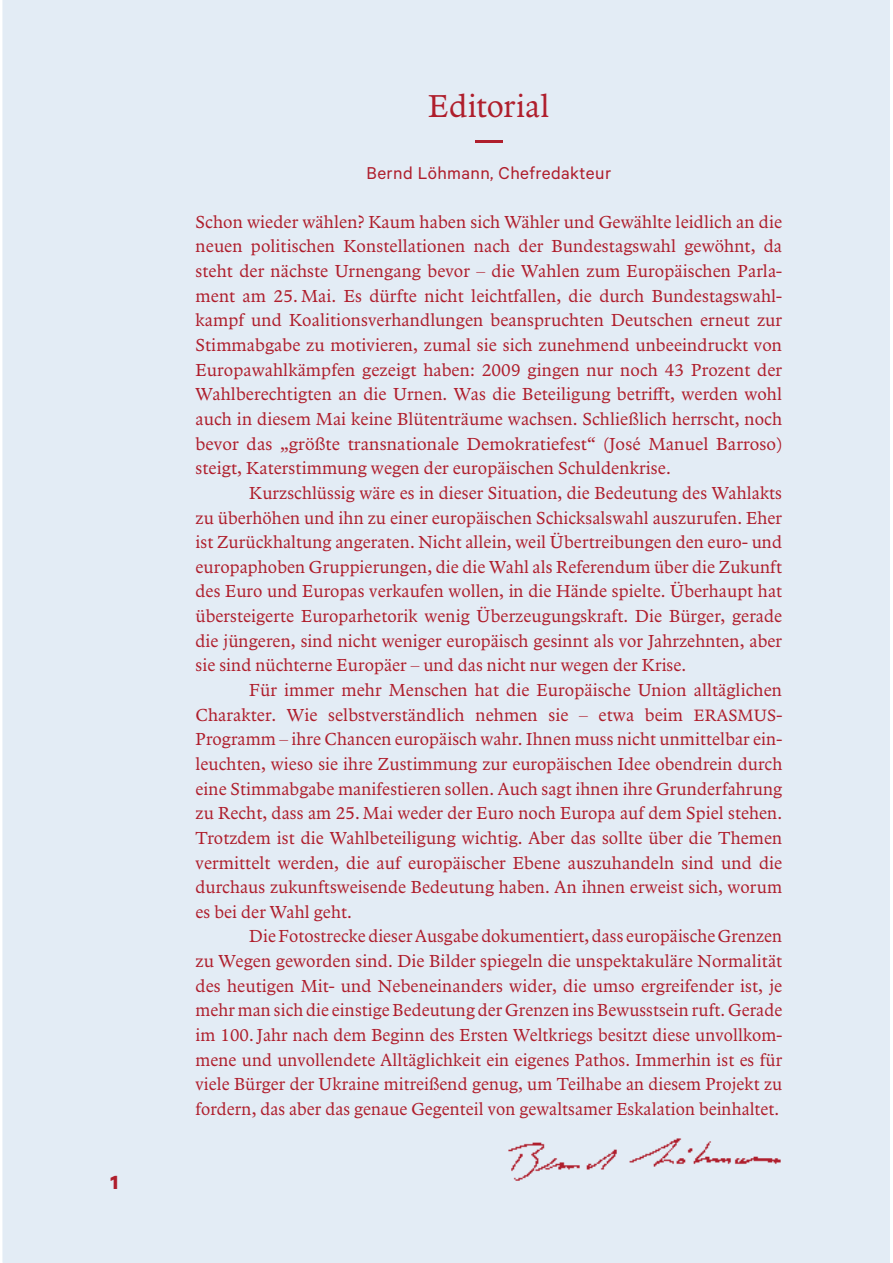
<style>
.page{position:relative;width:893px;height:1263px;background:#fff}
.page>*{position:absolute;margin:0;border:0;box-sizing:border-box;transform-origin:0 0}
.t1{font:32.85px "Arbesco DT";letter-spacing:.005em;color:#af1e2c}
.t2{font:700 21.45px "Calibre";color:#af1e2c}
.t3{font:19.35px "Calibre";letter-spacing:.02em;color:#af1e2c}
.t4{font:18px/24.6px "Arbesco DT";letter-spacing:.005em;color:#af1e2c;text-align:justify}
.s1{font-size:17.1px}
</style>
<div class="page">
<div style="left:3px;top:0;width:887px;height:1263px;background:#e3ecf5"></div>
<hr style="left:475px;top:141px;width:28px;height:2px;background:#af1e2c">
<img style="left:508px;top:1138px;width:273px;height:43px">
<p class="t2" style="left:110px;top:1169px;width:9px">1</p>
<h1 class="t1" style="left:428px;top:93px;width:123px">Editorial</h1>
<p class="t3" style="left:366px;top:161px;width:246px">Bernd Löhmann, Chefredakteur</p>
<p class="t4" style="left:195px;top:211px;width:588px">Schon wieder wählen? Kaum haben sich Wähler und Gewählte leidlich an die neuen politischen Konstellationen nach der Bundes tagswahl gewöhnt, da steht der nächste Urnengang bevor – die Wahlen zum Europäischen Parla&shy;ment am 25. Mai. Es dürfte nicht leichtfallen, die durch Bundestagswahl&shy;kampf und Koalitionsverhandlungen beanspruchten Deutschen erneut zur Stimmabgabe zu motivieren, zumal sie sich zunehmend unbeeindruckt von Europawahlkämpfen gezeigt haben: 2009 gingen nur noch 43 Prozent der Wahlberechtigten an die Urnen. Was die Beteiligung betrifft, werden wohl auch in diesem Mai keine Blütenträume wachsen. Schließlich herrscht, noch bevor das „größte transnationale Demokratiefest“ (José Manuel Barroso) steigt, Kater stimmung wegen der europäischen Schuldenkrise.</p>
<p class="t4" style="left:195px;top:482px;width:588px;text-indent:54px">Kurzschlüssig wäre es in dieser Situation, die Bedeutung des Wahlakts zu überhöhen und ihn zu einer europäischen Schicksalswahl auszurufen. Eher ist Zurückhaltung angeraten. Nicht allein, weil Über treibungen den euro- und europaphoben Gruppierungen, die die Wahl als Referen dum über die Zukunft des Euro und Europas verkaufen wollen, in die Hände spielte. Überhaupt hat übersteigerte Europarhetorik wenig Überzeugungskraft. Die Bürger, gerade die jüngeren, sind nicht weniger europäisch gesinnt als vor Jahrzehnten, aber sie sind nüchterne Europäer – und das nicht nur wegen der Krise.</p>
<p class="t4" style="left:195px;top:679px;width:588px;text-indent:54px">Für immer mehr Menschen hat die Europäische Union alltäglichen Charakter. Wie selbstverständlich nehmen sie – etwa beim <span class="s1">ERASMUS</span>-Programm – ihre Chancen europäisch wahr. Ihnen muss nicht un mittel bar ein&shy;leuchten, wieso sie ihre Zustimmung zur europäischen Idee obendrein durch eine Stimmabgabe manifestieren sollen. Auch sagt ihnen ihre Grunderfahrung zu Recht, dass am 25. Mai weder der Euro noch Europa auf dem Spiel stehen.<br>Trotzdem ist die Wahlbeteiligung wichtig. Aber das sollte über die Themen vermittelt werden, die auf europäischer Ebene auszuhandeln sind und die durchaus zukunftsweisende Bedeutung haben. An ihnen erweist sich, worum es bei der Wahl geht.</p>
<p class="t4" style="left:195px;top:925px;width:588px;text-indent:54px">Die Fotostrecke dieser Ausgabe dokumentiert, dass europäische Grenzen zu Wegen geworden sind. Die Bilder spiegeln die unspektakuläre Normalität des heutigen Mit- und Nebeneinanders wider, die umso ergreifender ist, je mehr man sich die einstige Bedeutung der Grenzen ins Bewusst sein ruft. Gerade im 100. Jahr nach dem Beginn des Ersten Weltkriegs besitzt diese unvollkom&shy;mene und unvollendete Alltäglichkeit ein eigenes Pathos. Immerhin ist es für viele Bürger der Ukraine mitreißend genug, um Teilhabe an diesem Projekt zu fordern, das aber das genaue Gegenteil von gewaltsamer Eskalation beinhaltet.</p>
</div>
